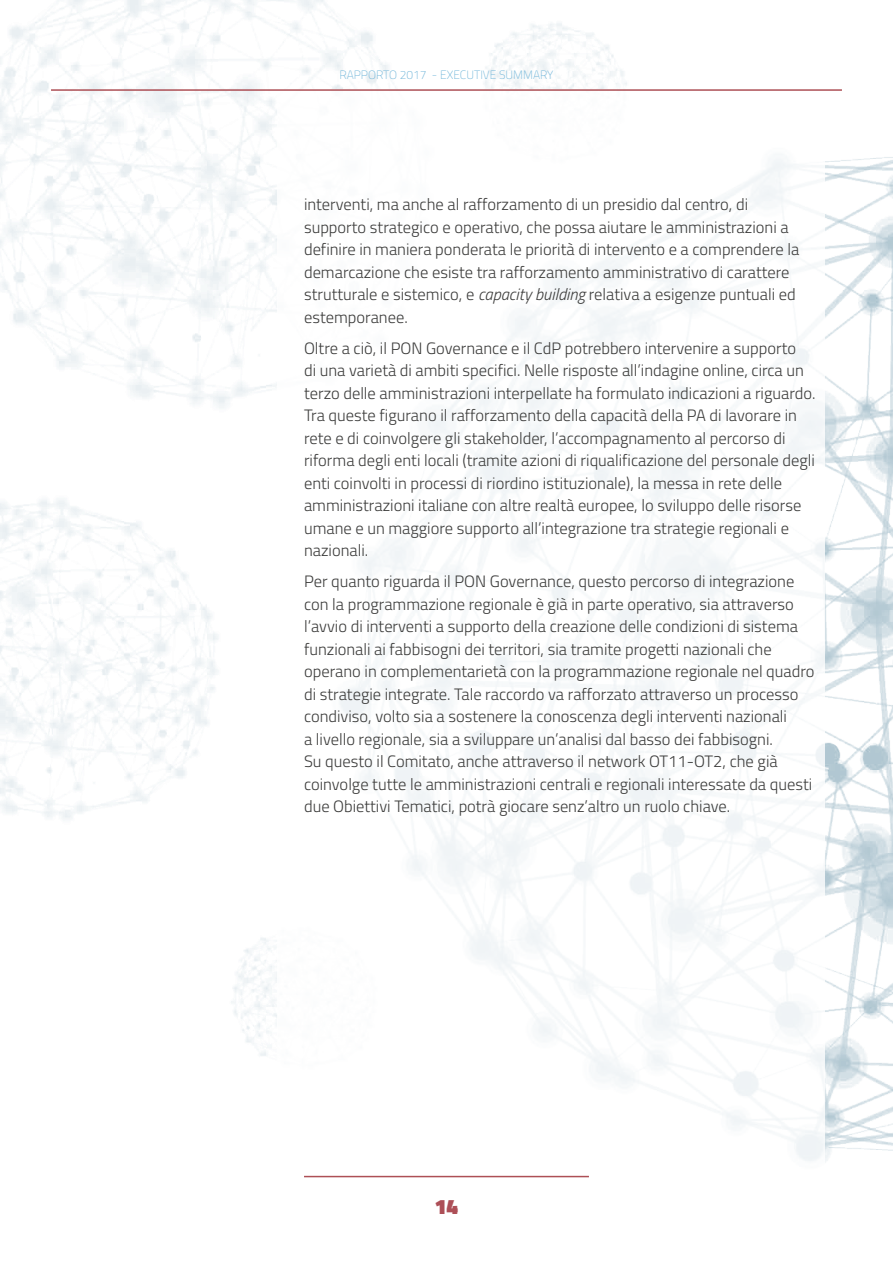
<style>
.page{position:relative;width:893px;height:1263px;background:#fff}
.page>*{position:absolute;margin:0;border:0;box-sizing:border-box;transform-origin:0 0}
.t1{font:900 21px "Titillium";color:#ad4f57}
.t2{font:300 16.5px/22.5px "Titillium";color:#3c3c3b}
.t3{font:100 12px "Titillium";color:#5cabd4}
.s1{font-style:italic}
</style>
<div class="page">
<img style="left:0;top:0;width:893px;height:1178px">
<div style="left:277px;top:89px;width:548px;height:1087px;background:#fff"></div>
<hr style="left:51px;top:89px;width:791px;height:2px;background:#ad5056">
<hr style="left:304px;top:1176px;width:285px;height:1px;background:#ad5056">
<p class="t3" style="left:339px;top:66px;width:216px">RAPPORTO 2017 - EXECUTIVE SUMMARY</p>
<p class="t2" style="left:304px;top:192px;width:497px">interventi, ma anche al rafforzamento di un presidio dal centro, di supporto strategico e operativo, che possa aiutare le amministrazioni a definire in maniera ponderata le priorità di intervento e a comprendere la demarcazione che esiste tra rafforzamento amministrativo di carattere strutturale e sistemico, e <span class="s1">capacity building</span> relativa a esigenze puntuali ed estemporanee.</p>
<p class="t2" style="left:304px;top:336px;width:513px">Oltre a ciò, il PON Governance e il CdP potrebbero intervenire a supporto<br>di una varietà di ambiti specifici. Nelle risposte all’indagine online, circa un terzo delle amministrazioni interpellate ha formulato indicazioni a riguardo.<br>Tra queste figurano il rafforzamento della capacità della PA di lavorare in rete e di coinvolgere gli stakeholder, l’accompagnamento al percorso di riforma degli enti locali (tramite azioni di riqualificazione del personale degli enti coinvolti in processi di riordino istituzionale), la messa in rete delle amministrazioni italiane con altre realtà europee, lo sviluppo delle risorse umane e un maggiore supporto all’integrazione tra strategie regionali e nazionali.</p>
<p class="t2" style="left:304px;top:569px;width:512px">Per quanto riguarda il PON Governance, questo percorso di integrazione con la programmazione regionale è già in parte operativo, sia attraverso l’avvio di interventi a supporto della creazione delle condizioni di sistema funzionali ai fabbisogni dei territori, sia tramite progetti nazionali che operano in complementarietà con la programmazione regionale nel quadro di strategie integrate. Tale raccordo va rafforzato attraverso un processo condiviso, volto sia a sostenere la conoscenza degli interventi nazionali<br>a livello regionale, sia a sviluppare un’analisi dal basso dei fabbisogni.<br>Su questo il Comitato, anche attraverso il network OT11-OT2, che già coinvolge tutte le amministrazioni centrali e regionali interessate da questi due Obiettivi Tematici, potrà giocare senz’altro un ruolo chiave.</p>
<p class="t1" style="left:435px;top:1191px;width:25px">14</p>
</div>
